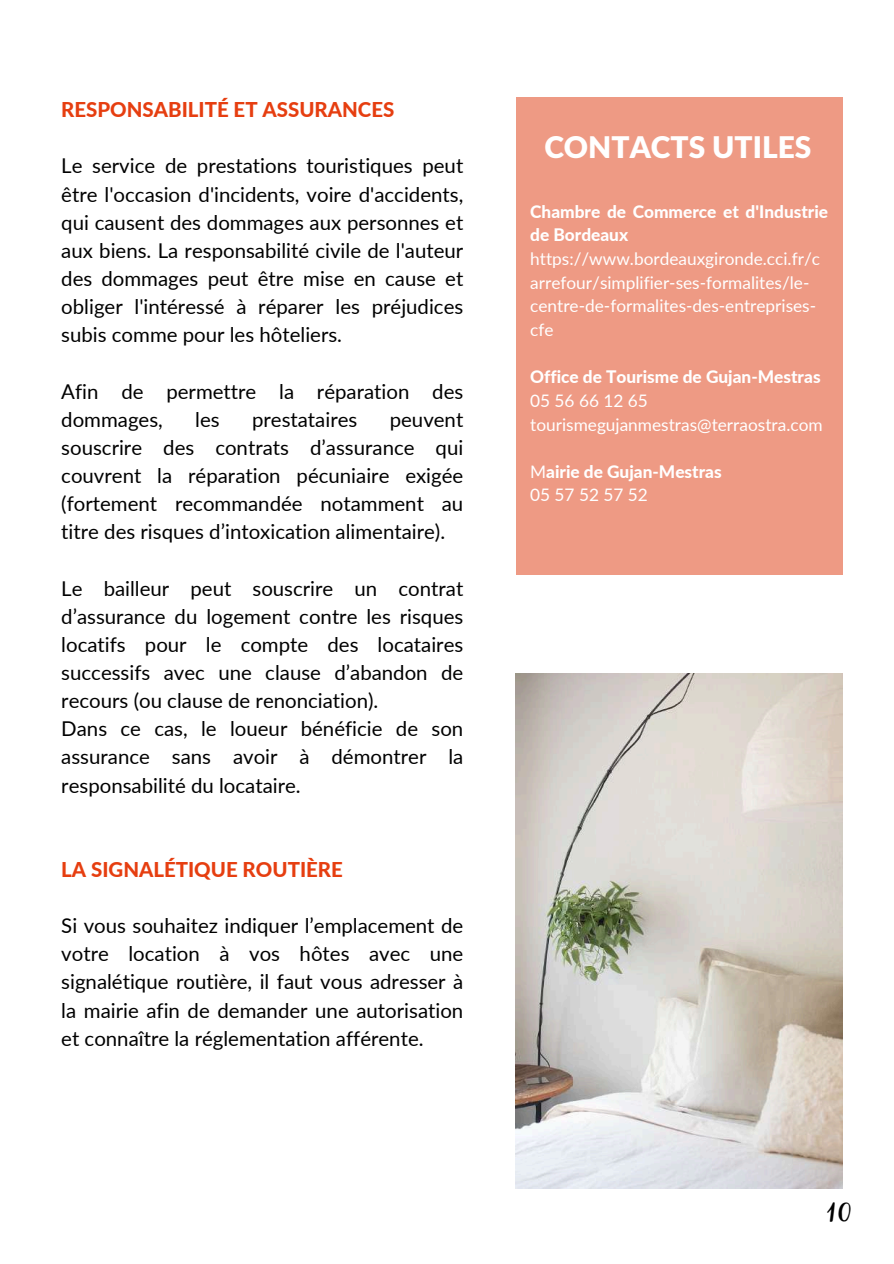
<style>
.page{position:relative;width:894px;height:1264px;background:#fff}
.page>*{position:absolute;margin:0;border:0;box-sizing:border-box;transform-origin:0 0}
.t1{font:36.9px "Very Berry Pro";color:#000}
.t2{font:900 29.85px "Lato Latin";color:#fff}
.t3{font:20.4px/28.2px "Lato";color:#000;text-align:justify}
.t4{font:800 20.4px "Lato";color:#e63e10}
.t5{font:17.25px/23.7px "Lato";color:#fff}
.t6{font:800 17.25px/23.7px "Lato";color:#fff}
.s1{font-weight:400}
</style>
<div class="page">
<div style="left:515px;top:98px;width:327px;height:477px;background:#ee9a84"></div>
<img style="left:515px;top:673px;width:327px;height:515px">
<p class="t4" style="left:61px;top:97px;width:334px">RESPONSABILITÉ ET ASSURANCES</p>
<p class="t3" style="left:61px;top:151px;width:403px">Le service de prestations touristiques peut être l'occasion d'incidents, voire d'accidents, qui causent des dommages aux personnes et aux biens. La responsabilité civile de l'auteur des dommages peut être mise en cause et obliger l'intéressé à réparer les préjudices subis comme pour les hôteliers.</p>
<p class="t3" style="left:61px;top:376px;width:403px">Afin de permettre la réparation des dommages,</p>
<p class="t3" style="left:195px;top:405px;width:26px">les</p>
<p class="t3" style="left:252px;top:405px;width:107px">prestataires</p>
<p class="t3" style="left:61px;top:405px;width:403px;text-indent:328px">peuvent souscrire des contrats d’assurance qui couvrent la réparation pécuniaire exigée (fortement recommandée notamment au titre des risques d’intoxication alimentaire).</p>
<p class="t3" style="left:61px;top:573px;width:403px;text-align:left">Le bailleur peut souscrire un contrat d’assurance du logement contre les risques locatifs pour le compte des locataires successifs avec une clause d’abandon de recours (ou clause de renonciation).<br>Dans ce cas, le loueur bénéficie de son assurance sans avoir à démontrer la responsabilité du locataire.</p>
<p class="t4" style="left:61px;top:856px;width:283px">LA SIGNALÉTIQUE ROUTIÈRE</p>
<p class="t3" style="left:61px;top:911px;width:403px">Si vous souhaitez indiquer l’emplacement de votre location à vos hôtes avec une signalétique routière, il faut vous adresser à la mairie afin de demander une autorisation et connaître la réglementation afférente.</p>
<h2 class="t2" style="left:544px;top:134px;width:268px">CONTACTS UTILES</h2>
<p class="t6" style="left:530px;top:199px;width:299px">Chambre de Commerce et d'Industrie de Bordeaux</p>
<p class="t5" style="left:530px;top:246px;width:291px">https://www.bordeauxgironde.cci.fr/c arrefour/simplifier-ses-formalites/le&shy;centre-de-formalites-des-entreprises&shy;cfe</p>
<p class="t6" style="left:530px;top:365px;width:292px">Office de Tourisme de Gujan-Mestras</p>
<p class="t5" style="left:530px;top:388px;width:294px">05 56 66 12 65 tourismegujanmestras@terraostra.com</p>
<p class="t6" style="left:530px;top:459px;width:193px"><span class="s1">M</span>airie de Gujan-Mestras<br><span class="s1">05 57 52 57 52</span></p>
<h1 class="t1" style="left:825px;top:1183px;width:28px">10</h1>
</div>
